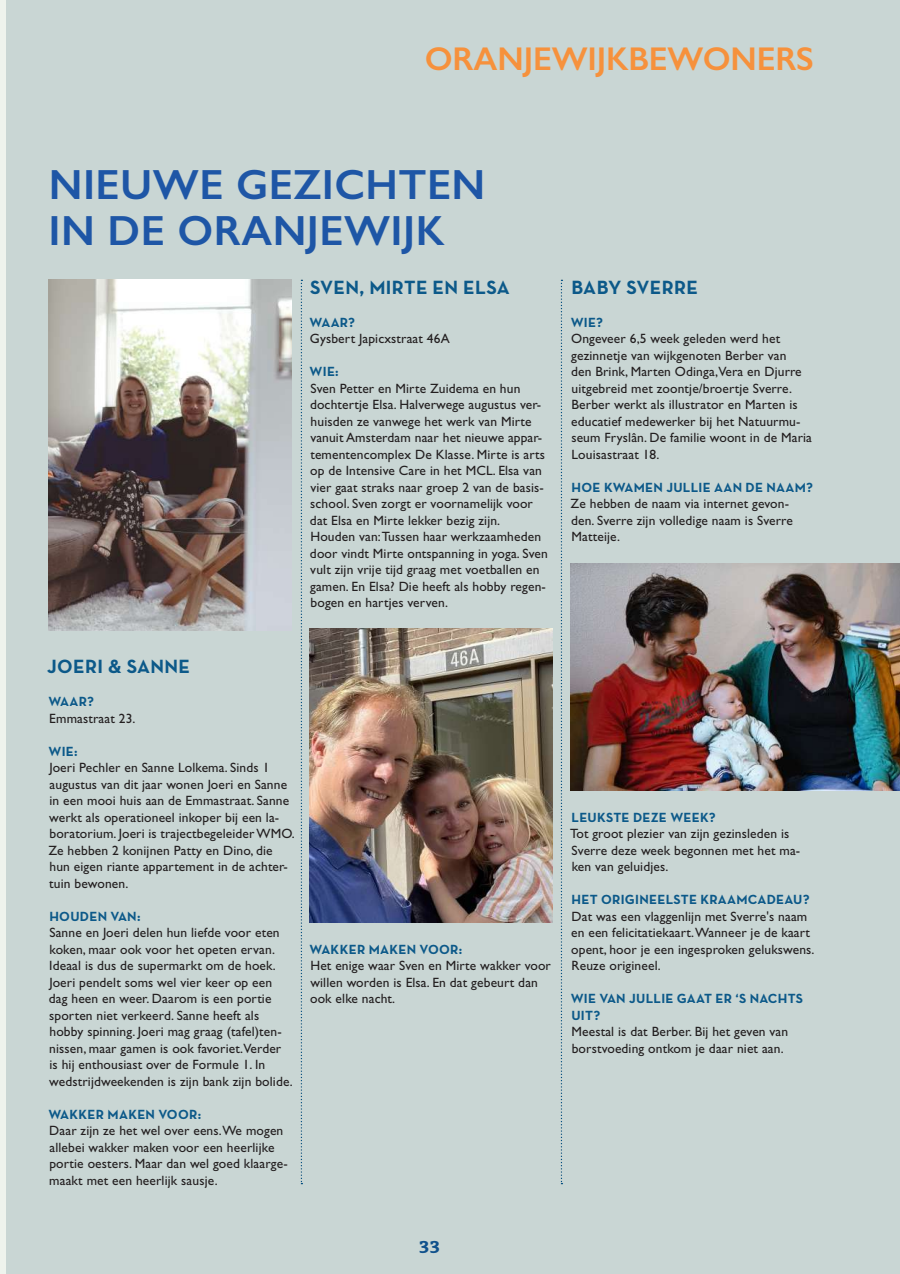
<style>
.page{position:relative;width:900px;height:1274px;background:#fff}
.page>*{position:absolute;margin:0;border:0;box-sizing:border-box;transform-origin:0 0}
.t1{font:600 42.3px/45.8px "Gill Sans";letter-spacing:.01em;color:#1e56a6}
.t2{font:600 33px "Gill Sans";letter-spacing:-.005em;color:#f6913c}
.t3{font:700 19.5px "Neutra Text";letter-spacing:.02em;color:#0c5989}
.t4{font:700 18px "Tisa OT";color:#014990}
.t5{font:13.5px/16.5px "Gill Sans Std";letter-spacing:.01em;color:#231f20}
.t6{font:700 13.5px/16.5px "Neutra Text";letter-spacing:.02em;color:#0c5989}
</style>
<div class="page">
<div style="left:6px;top:0;width:894px;height:1274px;background:#c9d6d4"></div>
<div style="left:299px;top:277px;width:5px;height:908px;background:#231f20;opacity:.35"></div>
<div style="left:559px;top:277px;width:5px;height:908px;background:#231f20;opacity:.35"></div>
<img style="left:571px;top:563px;width:329px;height:228px">
<img style="left:310px;top:628px;width:243px;height:294px">
<img style="left:49px;top:279px;width:243px;height:351px">
<svg style="left:0;top:0;width:6px;height:7px"></svg>
<svg style="left:0;top:1268px;width:6px;height:6px"></svg>
<h2 class="t2" style="left:425px;top:39px;width:391px">ORANJEWIJKBEWONERS</h2>
<h1 class="t1" style="left:49px;top:162px;width:438px">NIEUWE GEZICHTEN<br>IN DE ORANJEWIJK</h1>
<h3 class="t3" style="left:310px;top:275px;width:201px">SVEN, MIRTE EN ELSA</h3>
<p class="t6" style="left:310px;top:313px;width:47px">WAAR?</p>
<p class="t5" style="left:310px;top:330px;width:141px">Gysbert Japicxstraat 46A</p>
<p class="t6" style="left:310px;top:363px;width:31px">WIE:</p>
<p class="t5" style="left:310px;top:380px;width:239px">Sven Petter en Mirte Zuidema en hun dochtertje Elsa. Halverwege augustus ver&shy;huisden ze vanwege het werk van Mirte vanuit Amsterdam naar het nieuwe appar&shy;tementencomplex De Klasse. Mirte is arts op de Intensive Care in het MCL. Elsa van vier gaat straks naar groep 2 van de basis&shy;school. Sven zorgt er voornamelijk voor dat Elsa en Mirte lekker bezig zijn.<br>Houden van: Tussen haar werkzaamheden door vindt Mirte ontspanning in yoga. Sven vult zijn vrije tijd graag met voetballen en gamen. En Elsa? Die heeft als hobby regen&shy;bogen en hartjes verven.</p>
<h3 class="t3" style="left:571px;top:275px;width:128px">BABY SVERRE</h3>
<p class="t6" style="left:571px;top:313px;width:34px">WIE?</p>
<p class="t5" style="left:571px;top:330px;width:242px">Ongeveer 6,5 week geleden werd het gezinnetje van wijkgenoten Berber van<br>den Brink, Marten Odinga,Vera en Djurre uitgebreid met zoontje/broertje Sverre.<br>Berber werkt als illustrator en Marten is educatief medewerker bij het Natuurmu&shy;seum Fryslân. De familie woont in de Maria Louisastraat 18.</p>
<p class="t6" style="left:572px;top:478px;width:243px">HOE KWAMEN JULLIE AAN DE NAAM?</p>
<p class="t5" style="left:571px;top:495px;width:224px">Ze hebben de naam via internet gevon&shy;den. Sverre zijn volledige naam is Sverre<br>Matteije.</p>
<h3 class="t3" style="left:47px;top:654px;width:144px">JOERI &amp; SANNE</h3>
<p class="t6" style="left:49px;top:693px;width:47px">WAAR?</p>
<p class="t5" style="left:49px;top:710px;width:88px">Emmastraat 23.</p>
<p class="t6" style="left:49px;top:742px;width:31px">WIE:</p>
<p class="t5" style="left:48px;top:759px;width:248px">Joeri Pechler en Sanne Lolkema. Sinds 1 augustus van dit jaar wonen Joeri en Sanne in een mooi huis aan de Emmastraat. Sanne werkt als operationeel inkoper bij een la&shy;boratorium. Joeri is trajectbegeleider WMO.<br>Ze hebben 2 konijnen Patty en Dino, die hun eigen riante appartement in de achter&shy;tuin bewonen.</p>
<p class="t6" style="left:49px;top:907px;width:93px">HOUDEN VAN:</p>
<p class="t5" style="left:49px;top:924px;width:245px">Sanne en Joeri delen hun liefde voor eten koken, maar ook voor het opeten ervan.<br>Ideaal is dus de supermarkt om de hoek.<br>Joeri pendelt soms wel vier keer op een dag heen en weer. Daarom is een portie sporten niet verkeerd. Sanne heeft als hobby spinning. Joeri mag graag (tafel)ten&shy;nissen, maar gamen is ook favoriet.Verder<br>is hij enthousiast over de Formule 1. In wedstrijdweekenden is zijn bank zijn bolide.</p>
<p class="t6" style="left:49px;top:1105px;width:154px">WAKKER MAKEN VOOR:</p>
<p class="t5" style="left:49px;top:1122px;width:240px">Daar zijn ze het wel over eens. We mogen allebei wakker maken voor een heerlijke portie oesters. Maar dan wel goed klaarge&shy;maakt met een heerlijk sausje.</p>
<p class="t6" style="left:310px;top:940px;width:154px">WAKKER MAKEN VOOR:</p>
<p class="t5" style="left:310px;top:957px;width:242px">Het enige waar Sven en Mirte wakker voor willen worden is Elsa. En dat gebeurt dan ook elke nacht.</p>
<p class="t6" style="left:572px;top:808px;width:146px">LEUKSTE DEZE WEEK?</p>
<p class="t5" style="left:570px;top:825px;width:232px">Tot groot plezier van zijn gezinsleden is<br>Sverre deze week begonnen met het ma&shy;ken van geluidjes.</p>
<p class="t6" style="left:572px;top:891px;width:240px">HET ORIGINEELSTE KRAAMCADEAU?</p>
<p class="t5" style="left:571px;top:908px;width:245px">Dat was een vlaggenlijn met Sverre's naam en een felicitatiekaart. Wanneer je de kaart opent, hoor je een ingesproken gelukswens.<br>Reuze origineel.</p>
<p class="t6" style="left:571px;top:990px;width:234px">WIE VAN JULLIE GAAT ER ‘S NACHTS<br>UIT?</p>
<p class="t5" style="left:572px;top:1023px;width:218px">Meestal is dat Berber. Bij het geven van borstvoeding ontkom je daar niet aan.</p>
<h3 class="t4" style="left:419px;top:1232px;width:23px">33</h3>
</div>
